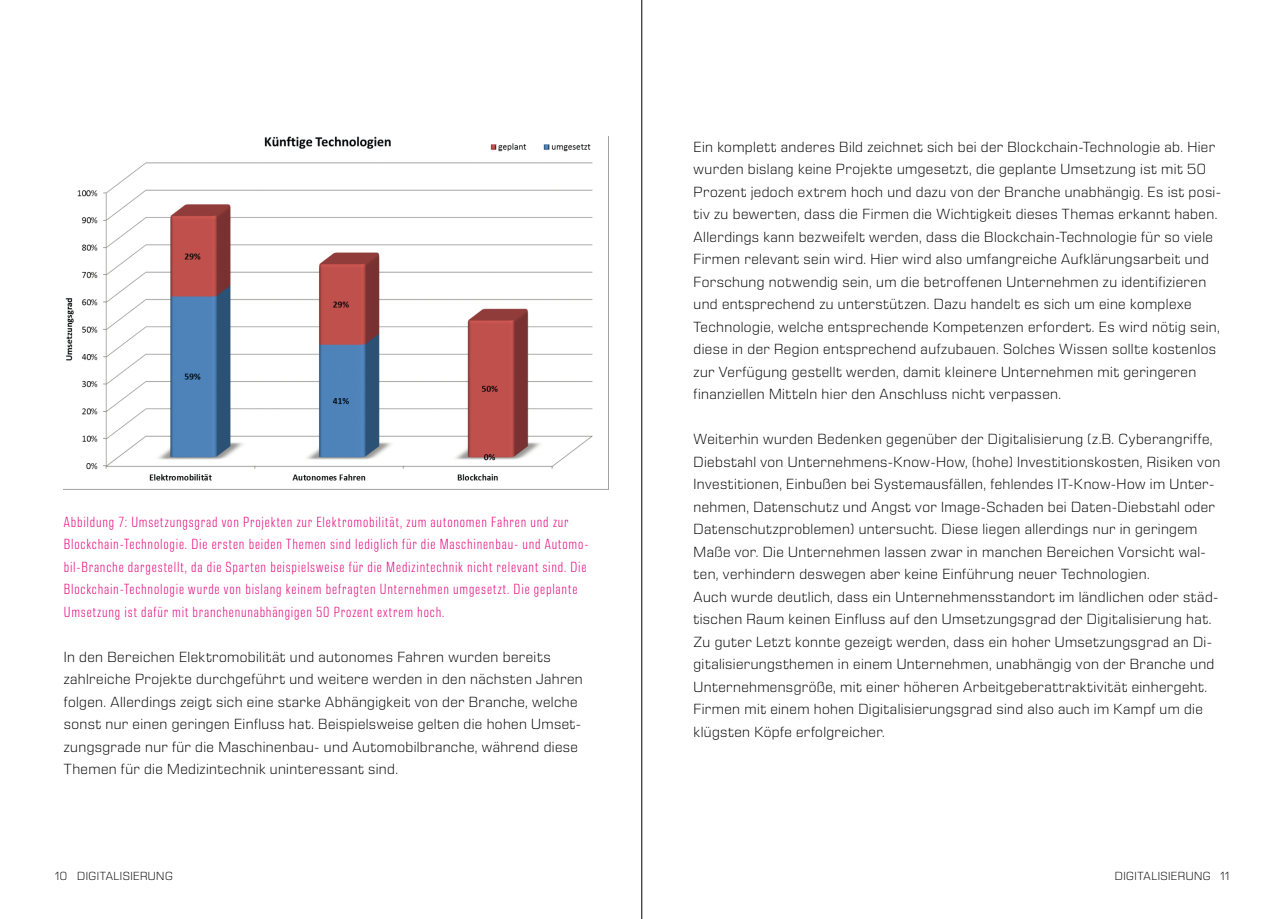
<style>
.page{position:relative;width:1285px;height:919px;background:#fff}
.page>*{position:absolute;margin:0;border:0;box-sizing:border-box;transform-origin:0 0}
.TEXT_EURO_10_15{font:300 15px/22.5px "Eurostile Next LT Pro";letter-spacing:.025em;color:#000}
.BU_10_15{font:300 condensed 15px/22.5px "Eurostile Next LT Pro";letter-spacing:.055em;color:#e2007a}
.t1{font:300 12px "Eurostile Next LT Pro";letter-spacing:.035em;color:#000}
</style>
<div class="page">
<hr style="left:641px;top:0;width:1px;height:918px;background:#000">
<img style="left:64px;top:136px;width:545px;height:354px">
<p class="BU_10_15" style="left:64px;top:510px;width:526px">Abbildung 7: Umsetzungsgrad von Projekten zur Elektromobilität, zum autonomen Fahren und zur Blockchain-Technologie. Die ersten beiden Themen sind lediglich für die Maschinenbau- und Automo&shy;bil-Branche dargestellt, da die Sparten beispielsweise für die Medizintechnik nicht relevant sind. Die Blockchain-Technologie wurde von bislang keinem befragten Unternehmen umgesetzt. Die geplante Umsetzung ist dafür mit branchenunabhängigen 50 Prozent extrem hoch.</p>
<p class="TEXT_EURO_10_15" style="left:64px;top:645px;width:520px">In den Bereichen Elektromobilität und autonomes Fahren wurden bereits zahlreiche Projekte durchgeführt und weitere werden in den nächsten Jahren folgen. Allerdings zeigt sich eine starke Abhängigkeit von der Branche, welche sonst nur einen geringen Einfluss hat. Beispielsweise gelten die hohen Umset&shy;zungsgrade nur für die Maschinenbau- und Automobilbranche, während diese Themen für die Medizintechnik uninteressant sind.</p>
<p class="TEXT_EURO_10_15" style="left:693px;top:135px;width:529px">Ein komplett anderes Bild zeichnet sich bei der Blockchain-Technologie ab. Hier wurden bislang keine Projekte umgesetzt, die geplante Umsetzung ist mit 50<br>Prozent jedoch extrem hoch und dazu von der Branche unabhängig. Es ist posi&shy;tiv zu bewerten, dass die Firmen die Wichtigkeit dieses Themas erkannt haben.<br>Allerdings kann bezweifelt werden, dass die Blockchain-Technologie für so viele Firmen relevant sein wird. Hier wird also umfangreiche Aufklärungsarbeit und Forschung notwendig sein, um die betroffenen Unternehmen zu identifizieren und entsprechend zu unterstützen. Dazu handelt es sich um eine komplexe Technologie, welche entsprechende Kompetenzen erfordert. Es wird nötig sein, diese in der Region entsprechend aufzubauen. Solches Wissen sollte kostenlos zur Verfügung gestellt werden, damit kleinere Unternehmen mit geringeren finanziellen Mitteln hier den Anschluss nicht verpassen.</p>
<p class="TEXT_EURO_10_15" style="left:693px;top:428px;width:528px">Weiterhin wurden Bedenken gegenüber der Digitalisierung (z.B. Cyberangriffe, Diebstahl von Unternehmens-Know-How, (hohe) Investitionskosten, Risiken von Investitionen, Einbußen bei Systemausfällen, fehlendes IT-Know-How im Unter&shy;nehmen, Datenschutz und Angst vor Image-Schaden bei Daten-Diebstahl oder Datenschutzproblemen) untersucht. Diese liegen allerdings nur in geringem Maße vor. Die Unternehmen lassen zwar in manchen Bereichen Vorsicht wal&shy;ten, verhindern deswegen aber keine Einführung neuer Technologien.</p>
<p class="TEXT_EURO_10_15" style="left:693px;top:585px;width:526px">Auch wurde deutlich, dass ein Unternehmensstandort im ländlichen oder städ&shy;tischen Raum keinen Einfluss auf den Umsetzungsgrad der Digitalisierung hat.</p>
<p class="TEXT_EURO_10_15" style="left:693px;top:630px;width:522px">Zu guter Letzt konnte gezeigt werden, dass ein hoher Umsetzungsgrad an Di&shy;gitalisierungsthemen in einem Unternehmen, unabhängig von der Branche und Unternehmensgröße, mit einer höheren Arbeitgeberattraktivität einhergeht.<br>Firmen mit einem hohen Digitalisierungsgrad sind also auch im Kampf um die klügsten Köpfe erfolgreicher.</p>
<p class="t1" style="left:55px;top:869px;width:119px">10 DIGITALISIERUNG</p>
<p class="t1" style="left:1114px;top:869px;width:116px">DIGITALISIERUNG 11</p>
</div>
